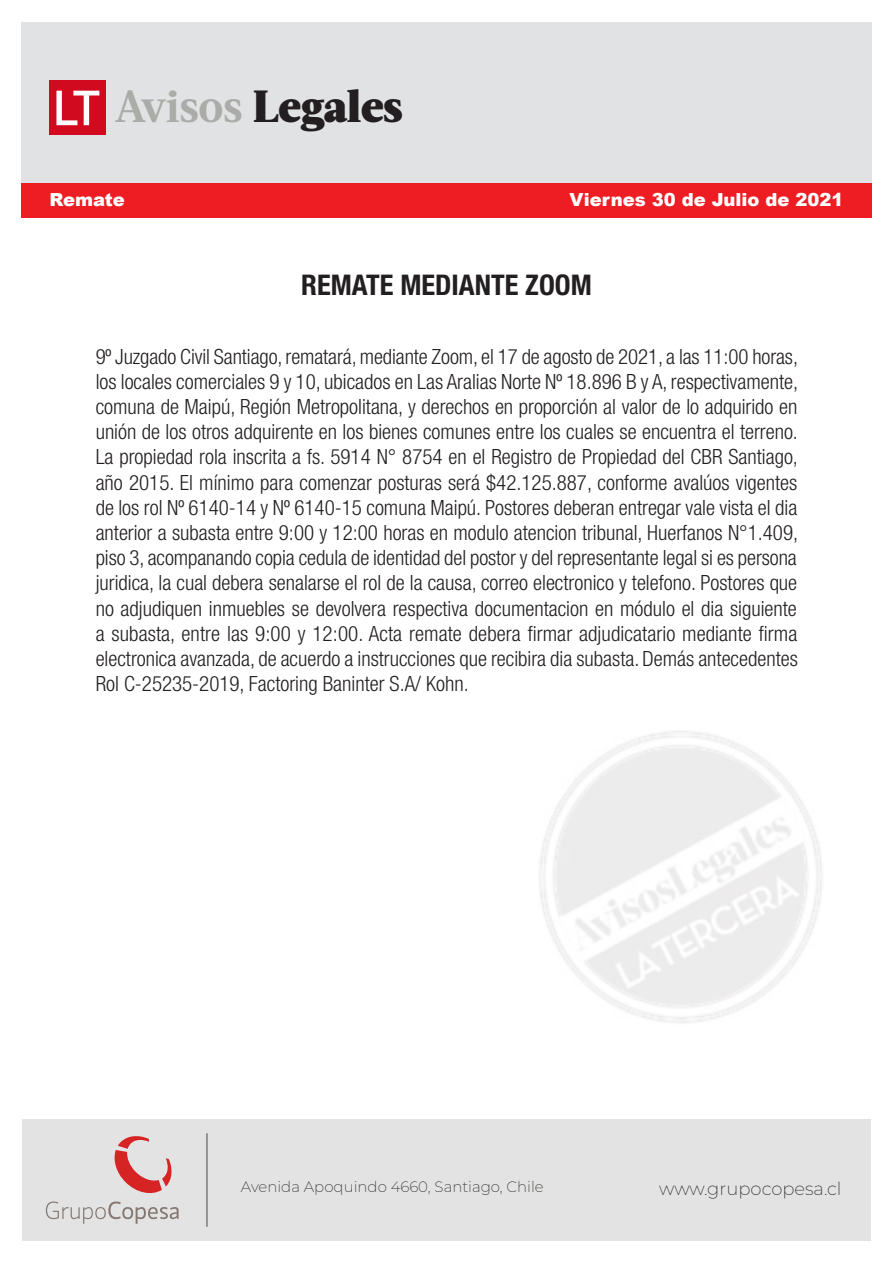
<style>
.page{position:relative;width:893px;height:1263px;background:#fff}
.page>*{position:absolute;margin:0;border:0;box-sizing:border-box;transform-origin:0 0}
.t1{font:900 45px "Acta";letter-spacing:-.01em;color:#231f20}
.t2{font:700 condensed 28.5px "Helvetica Neue LT Std";color:#231f20}
.t3{font:300 condensed 21px/25.2px "Helvetica Neue LT Std";color:#231f20;text-align:justify}
.t4{font:900 18px "Arial";color:#fff}
.t5{font:200 18px "Montserrat";color:#231f20}
.t6{font:200 15px "Montserrat";color:#231f20}
.s1{font-weight:700;color:#ababa8}
</style>
<div class="page">
<div style="left:22px;top:1120px;width:849px;height:121px;background:#e2e3e2"></div>
<div style="left:21px;top:22px;width:851px;height:160px;background:#e1e2e4"></div>
<div style="left:50px;top:81px;width:56px;height:54px;background:#d10a1f"></div>
<svg style="left:56px;top:91px;width:43px;height:34px"></svg>
<div style="left:21px;top:183px;width:851px;height:35px;background:#ee1d23"></div>
<svg style="left:46px;top:1136px;width:133px;height:88px"></svg>
<hr style="left:206px;top:1133px;width:2px;height:94px;background:#857873">
<p class="t1" style="left:115px;top:79px;width:289px"><span class="s1">Avisos</span> Legales</p>
<p class="t4" style="left:50px;top:187px;width:77px">Remate</p>
<p class="t4" style="left:570px;top:187px;width:275px">Viernes 30 de Julio de 2021</p>
<p class="t2" style="left:301px;top:267px;width:292px">REMATE MEDIANTE ZOOM</p>
<p class="t3" style="left:96px;top:343px;width:704px">9º Juzgado Civil Santiago, rematará, mediante Zoom, el 17 de agosto de 2021, a las 11:00 horas, los locales comerciales 9 y 10, ubicados en Las Aralias Norte Nº 18.896 B y A, respectivamente, comuna de Maipú, Región Metropolitana, y derechos en proporción al valor de lo adquirido en unión de los otros adquirente en los bienes comunes entre los cuales se encuentra el terreno.<br>La propiedad rola inscrita a fs. 5914 N° 8754 en el Registro de Propiedad del CBR Santiago, año 2015. El mínimo para comenzar posturas será $42.125.887, conforme avalúos vigentes de los rol Nº 6140-14 y Nº 6140-15 comuna Maipú. Postores deberan entregar vale vista el dia anterior a subasta entre 9:00 y 12:00 horas en modulo atencion tribunal, Huerfanos N°1.409, piso 3, acompanando copia cedula de identidad del postor y del representante legal si es persona juridica, la cual debera senalarse el rol de la causa, correo electronico y telefono. Postores que no adjudiquen inmuebles se devolvera respectiva documentacion en módulo el dia siguiente a subasta, entre las 9:00 y 12:00. Acta remate debera firmar adjudicatario mediante firma electronica avanzada, de acuerdo a instrucciones que recibira dia subasta. Demás antecedentes Rol C-25235-2019, Factoring Baninter S.A/ Kohn.</p>
<p class="t6" style="left:241px;top:1177px;width:304px">Avenida Apoquindo 4660, Santiago, Chile</p>
<p class="t5" style="left:659px;top:1177px;width:184px">www.grupocopesa.cl</p>
</div>
